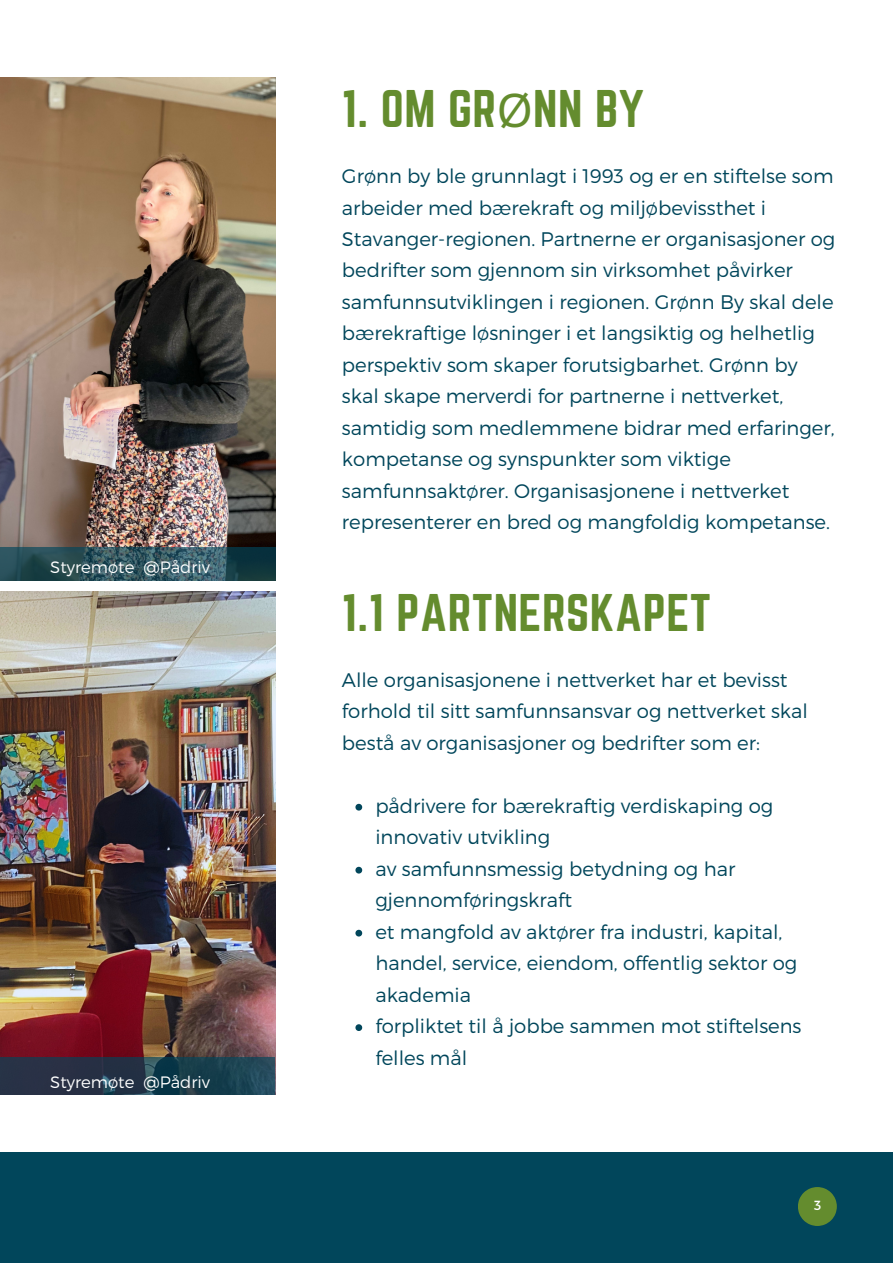
<style>
.page{position:relative;width:893px;height:1264px;background:#fff}
.page>*{position:absolute;margin:0;border:0;box-sizing:border-box;transform-origin:0 0}
.t1{font:46.35px "Norwester";letter-spacing:.01em;color:#648c2e}
.t2{font:300 19.65px/31.5px "Montserrat";color:#01465b}
.t3{font:300 16.5px "Montserrat";color:#fff}
.t4{font:13.2px "Montserrat";color:#fff}
.s1{font-family:"Noto Sans"}
</style>
<div class="page">
<img style="left:0;top:78px;width:275px;height:469px">
<img style="left:0;top:592px;width:275px;height:465px">
<div style="left:0;top:1152px;width:892px;height:110px;background:#01465b"></div>
<svg style="left:798px;top:1187px;width:38px;height:38px"></svg>
<svg style="left:355px;top:803px;width:7px;height:7px"></svg>
<svg style="left:355px;top:866px;width:7px;height:7px"></svg>
<svg style="left:355px;top:929px;width:7px;height:7px"></svg>
<svg style="left:355px;top:1024px;width:7px;height:6px"></svg>
<svg style="left:0;top:547px;width:276px;height:34px;background:#2b5059"></svg>
<svg style="left:0;top:1057px;width:275px;height:37px;background:#20394a"></svg>
<p class="t3" style="left:50px;top:556px;width:161px">Styremøte @Pådriv</p>
<p class="t3" style="left:50px;top:1071px;width:161px">Styremøte @Pådriv</p>
<h1 class="t1" style="left:342px;top:81px;width:303px">1. OM GR<span class="s1">Ø</span>NN BY</h1>
<p class="t2" style="left:342px;top:159px;width:495px">Grønn by ble grunnlagt i 1993 og er en stiftelse som arbeider med bærekraft og miljøbevissthet i Stavanger-regionen. Partnerne er organisasjoner og bedrifter som gjennom sin virksomhet påvirker samfunnsutviklingen i regionen. Grønn By skal dele bærekraftige løsninger i et langsiktig og helhetlig perspektiv som skaper forutsigbarhet. Grønn by skal skape merverdi for partnerne i nettverket, samtidig som medlemmene bidrar med erfaringer, kompetanse og synspunkter som viktige samfunnsaktører. Organisasjonene i nettverket representerer en bred og mangfoldig kompetanse.</p>
<h1 class="t1" style="left:342px;top:584px;width:371px">1.1 PARTNERSKAPET</h1>
<p class="t2" style="left:342px;top:663px;width:467px">Alle organisasjonene i nettverket har et bevisst forhold til sitt samfunnsansvar og nettverket skal bestå av organisasjoner og bedrifter som er:</p>
<p class="t2" style="left:375px;top:789px;width:427px">pådrivere for bærekraftig verdiskaping og innovativ utvikling<br>av samfunnsmessig betydning og har gjennomføringskraft<br>et mangfold av aktører fra industri, kapital, handel, service, eiendom, offentlig sektor og akademia<br>forpliktet til å jobbe sammen mot stiftelsens felles mål</p>
<p class="t4" style="left:814px;top:1196px;width:9px">3</p>
</div>
